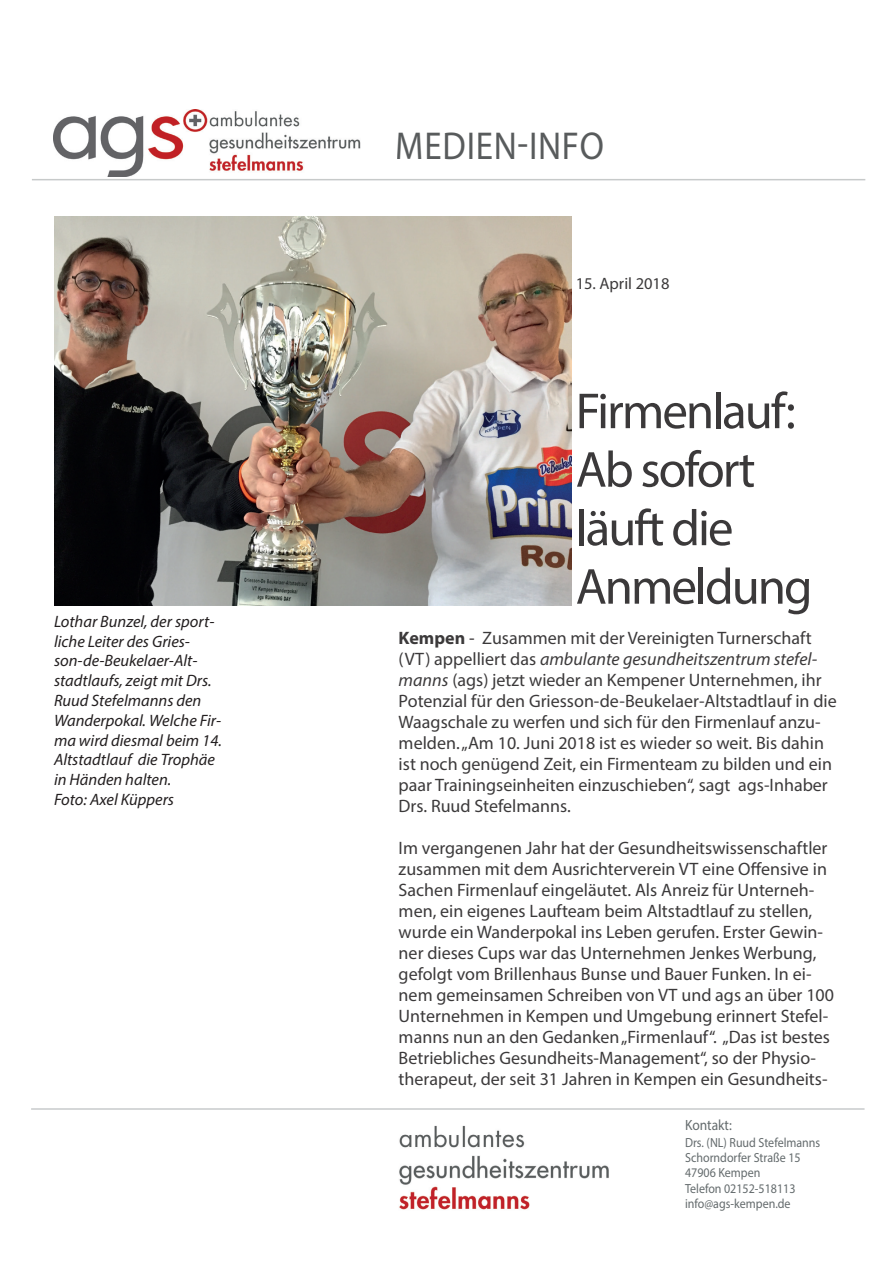
<style>
.page{position:relative;width:893px;height:1263px;background:#fff}
.page>*{position:absolute;margin:0;border:0;box-sizing:border-box;transform-origin:0 0}
.t1{font:51px/58.5px "Myriad Pro";letter-spacing:-.04em;color:#312f30}
.t2{font:39px "Myriad Pro";letter-spacing:.02em;color:#505354;scale:.9 1}
.t3{font:18px/21px "Myriad Pro";color:#312f30}
.t4{font:italic 16.5px/19.8px "Myriad Pro";color:#231f20}
.t5{font:16.5px "Myriad Pro";color:#312f30}
.t6{font:14.85px "Myriad Pro";color:#646b6d;scale:.91 1}
.t7{font:13.2px/15px "Myriad Pro";color:#646b6d;scale:.91 1}
.s1{font-weight:700}
.s2{color:#231f20}
.s3{font-style:italic}
</style>
<div class="page">
<hr style="left:32px;top:179px;width:833px;height:1px;background:#646b6d">
<hr style="left:31px;top:1108px;width:834px;height:2px;background:#646b6d">
<img style="left:54px;top:109px;width:307px;height:68px">
<img style="left:399px;top:1125px;width:210px;height:85px">
<img style="left:54px;top:217px;width:518px;height:388px">
<p class="t4" style="left:54px;top:611px;width:170px">Lothar Bunzel, der sport&shy;liche Leiter des Gries&shy;son-de-Beukelaer-Alt&shy;stadtlaufs, zeigt mit Drs.<br>Ruud Stefelmanns den<br>Wanderpokal. Welche Fir&shy;ma wird diesmal beim 14.<br>Altstadtlauf die Trophäe in Händen halten.<br>Foto: Axel Küppers</p>
<h2 class="t2" style="left:396px;top:122px;width:233px">MEDIEN-INFO</h2>
<p class="t5" style="left:576px;top:273px;width:95px">15. April 2018</p>
<h1 class="t1" style="left:576px;top:381px;width:238px">Firmenlauf:<br>Ab sofort läuft die<br>Anmeldung</h1>
<p class="t3" style="left:399px;top:627px;width:440px"><span class="s1">Kempen</span> <span class="s2">-</span> Zusammen mit der Vereinigten Turnerschaft (VT) appelliert das <span class="s3">ambulante gesundheitszentrum stefel&shy;manns</span> (ags) jetzt wieder an Kempener Unternehmen, ihr Potenzial für den Griesson-de-Beukelaer-Altstadtlauf in die Waagschale zu werfen und sich für den Firmenlauf anzu&shy;melden. „Am 10. Juni 2018 ist es wieder so weit. Bis dahin ist noch genügend Zeit, ein Firmenteam zu bilden und ein paar Trainingseinheiten einzuschieben“, sagt ags-Inhaber Drs. Ruud Stefelmanns.</p>
<p class="t3" style="left:399px;top:837px;width:437px">Im vergangenen Jahr hat der Gesundheitswissenschaftler zusammen mit dem Ausrichterverein VT eine Offensive in Sachen Firmenlauf eingeläutet. Als Anreiz für Unterneh&shy;men, ein eigenes Laufteam beim Altstadtlauf zu stellen, wurde ein Wanderpokal ins Leben gerufen. Erster Gewin&shy;ner dieses Cups war das Unternehmen Jenkes Werbung, gefolgt vom Brillenhaus Bunse und Bauer Funken. In ei&shy;nem gemeinsamen Schreiben von VT und ags an über 100<br>Unternehmen in Kempen und Umgebung erinnert Stefel&shy;manns nun an den Gedanken „Firmenlauf“. „Das ist bestes Betriebliches Gesundheits-Management“, so der Physio&shy;therapeut, der seit 31 Jahren in Kempen ein Gesundheits-</p>
<p class="t6" style="left:685px;top:1116px;width:53px">Kontakt:</p>
<p class="t7" style="left:685px;top:1134px;width:150px">Drs. (NL) Ruud Stefelmanns<br>Schorndorfer Straße 15<br>47906 Kempen</p>
<p class="t7" style="left:685px;top:1181px;width:123px">Telefon 02152-518113 info@ags-kempen.de</p>
</div>
